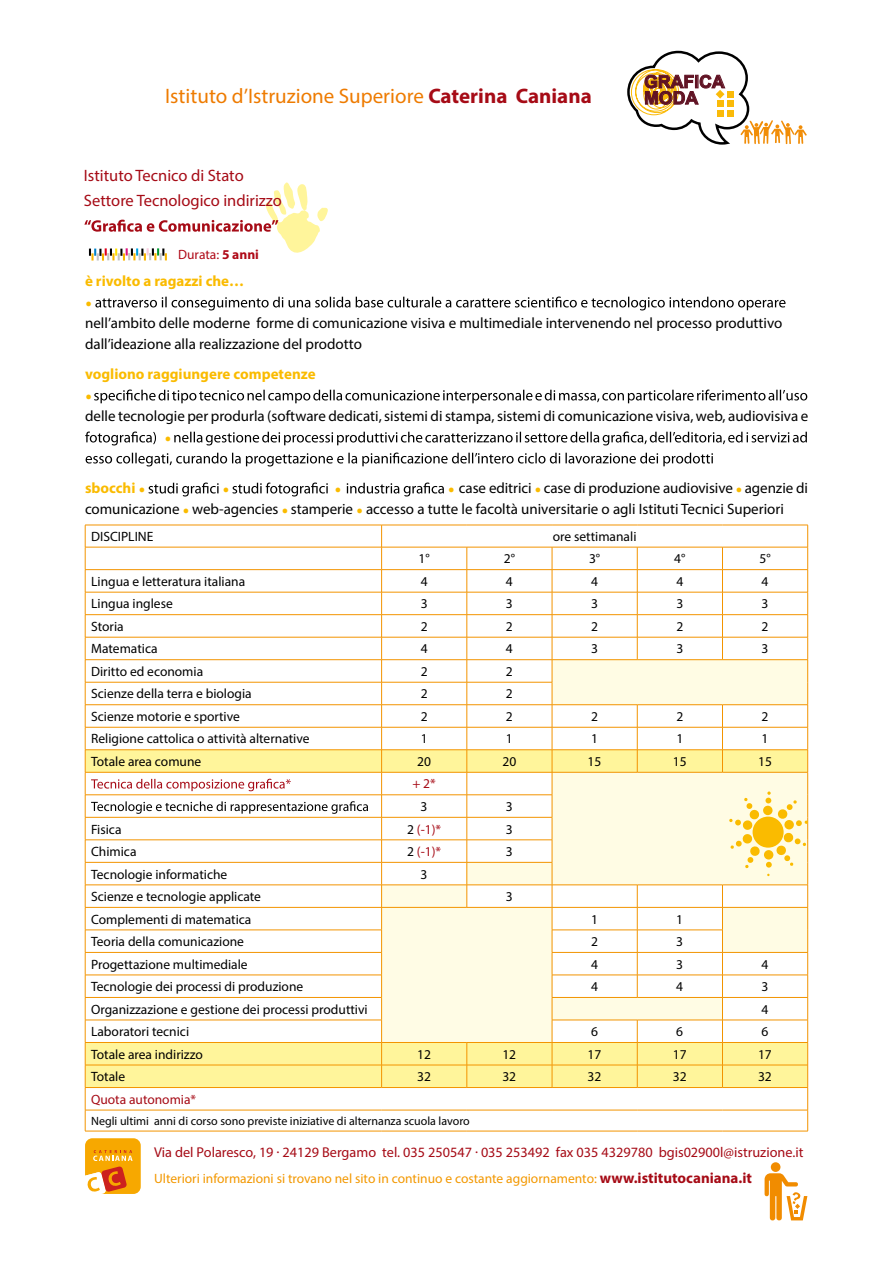
<style>
.page{position:relative;width:893px;height:1263px;background:#fff}
.page>*{position:absolute;margin:0;border:0;box-sizing:border-box;transform-origin:0 0}
.t1{font:700 25.5px "Myriad Pro";color:#fabb00}
.t2{font:21px "Myriad Pro";color:#ee7b00}
.t3{font:700 17.7px/16.4px "Arial";color:#601223}
.t4{font:16.5px/25.5px "Myriad Pro";color:#a60b16}
.t5{font:15px/21px "Myriad Pro";color:#000}
.t6{font:700 15px "Myriad Pro";color:#fabb00}
.t7{font:14.25px "Myriad Pro";color:#a60b16}
.t8{font:13.5px "Myriad Pro";color:#000}
.t9{font:13.5px "Myriad Pro";color:#f39800}
.t10{font:13.5px "Myriad Pro";color:#a60b16}
.t11{font:13.5px "Myriad Pro";color:#af0917}
.t12{font:12px "Myriad Pro";color:#000}
.s1{font-weight:700;color:#a60b16}
.s2{font-weight:700}
.s3{font-size:25.5px}
.s4{font-weight:700;font-size:25.5px;color:#fabb00}
.s5{color:#000}
.s6{font-weight:700;font-size:15px;color:#a60b16}
</style>
<div class="page">
<div style="left:771px;top:1162px;width:9px;height:10px;background:#f18c00;border-radius:50%"></div>
<svg style="left:765px;top:1173px;width:42px;height:47px"></svg>
<svg style="left:85px;top:1138px;width:56px;height:56px;background:#f2a22a"></svg>
<svg style="left:627px;top:51px;width:180px;height:94px"></svg>
<svg style="left:95px;top:296px;width:690px;height:14px"></svg>
<svg style="left:94px;top:389px;width:713px;height:14px"></svg>
<svg style="left:85px;top:431px;width:71px;height:14px"></svg>
<svg style="left:174px;top:431px;width:633px;height:14px"></svg>
<svg style="left:86px;top:452px;width:627px;height:14px"></svg>
<svg style="left:148px;top:482px;width:71px;height:14px"></svg>
<svg style="left:232px;top:482px;width:96px;height:14px"></svg>
<svg style="left:347px;top:482px;width:97px;height:14px"></svg>
<svg style="left:84px;top:182px;width:244px;height:79px"></svg>
<hr style="left:85px;top:1131px;width:297px;height:1px;background:#f39400">
<hr style="left:382px;top:1131px;width:85px;height:1px;background:#f39400">
<hr style="left:467px;top:1131px;width:85px;height:1px;background:#f39400">
<hr style="left:552px;top:1131px;width:85px;height:1px;background:#f39400">
<hr style="left:637px;top:1131px;width:85px;height:1px;background:#f39400">
<hr style="left:722px;top:1131px;width:86px;height:1px;background:#f39400">
<svg style="left:85px;top:525px;width:723px;height:606px"></svg>
<h2 class="t2" style="left:165px;top:83px;width:428px">Istituto d’Istruzione Superiore <span class="s1">Caterina Caniana</span></h2>
<p class="t4" style="left:84px;top:162px;width:200px">Istituto Tecnico di Stato<br>Settore Tecnologico indirizzo</p>
<p class="t11" style="left:178px;top:247px;width:82px">Durata: <span class="s2">5 anni</span></p>
<h3 class="t3" style="left:644px;top:74px;width:82px">GRAFICA<br>MODA</h3>
<p class="t6" style="left:85px;top:271px;width:160px">è rivolto a ragazzi che…</p>
<h1 class="t1" style="left:85px;top:281px;width:8px">.</h1>
<p class="t5" style="left:85px;top:313px;width:699px">nell’ambito delle moderne forme di comunicazione visiva e multimediale intervenendo nel processo produttivo dall’ideazione alla realizzazione del prodotto</p>
<p class="t6" style="left:85px;top:364px;width:232px">vogliono raggiungere competenze</p>
<h1 class="t1" style="left:85px;top:374px;width:8px">.</h1>
<p class="t5" style="left:85px;top:406px;width:725px">delle tecnologie per produrla (software dedicati, sistemi di stampa, sistemi di comunicazione visiva, web, audiovisiva e</p>
<h1 class="t1" style="left:165px;top:416px;width:8px">.</h1>
<p class="t6" style="left:85px;top:478px;width:62px">sbocchi <span class="s3">.</span></p>
<h1 class="t1" style="left:222px;top:467px;width:8px">.</h1>
<h1 class="t1" style="left:335px;top:467px;width:8px">.</h1>
<p class="t5" style="left:85px;top:478px;width:724px;text-indent:363px"><span class="s4">.</span> case editrici <span class="s4">.</span> case di produzione audiovisive <span class="s4">.</span> agenzie di comunicazione <span class="s4">.</span> web-agencies <span class="s4">.</span> stamperie <span class="s4">.</span> accesso a tutte le facoltà universitarie o agli Istituti Tecnici Superiori</p>
<p class="t8" style="left:91px;top:528px;width:64px">DISCIPLINE</p>
<p class="t8" style="left:553px;top:528px;width:85px">ore settimanali</p>
<p class="t8" style="left:419px;top:550px;width:13px">1°</p>
<p class="t8" style="left:504px;top:550px;width:13px">2°</p>
<p class="t8" style="left:589px;top:550px;width:13px">3°</p>
<p class="t8" style="left:674px;top:550px;width:13px">4°</p>
<p class="t8" style="left:759px;top:550px;width:13px">5°</p>
<p class="t8" style="left:91px;top:573px;width:155px">Lingua e letteratura italiana</p>
<p class="t8" style="left:421px;top:573px;width:8px">4</p>
<p class="t8" style="left:506px;top:573px;width:8px">4</p>
<p class="t8" style="left:591px;top:573px;width:8px">4</p>
<p class="t8" style="left:676px;top:573px;width:8px">4</p>
<p class="t8" style="left:762px;top:573px;width:8px">4</p>
<p class="t8" style="left:91px;top:595px;width:83px">Lingua inglese</p>
<p class="t8" style="left:421px;top:595px;width:8px">3</p>
<p class="t8" style="left:506px;top:595px;width:8px">3</p>
<p class="t8" style="left:591px;top:595px;width:8px">3</p>
<p class="t8" style="left:676px;top:595px;width:8px">3</p>
<p class="t8" style="left:762px;top:595px;width:8px">3</p>
<p class="t8" style="left:91px;top:618px;width:34px">Storia</p>
<p class="t8" style="left:421px;top:618px;width:8px">2</p>
<p class="t8" style="left:506px;top:618px;width:8px">2</p>
<p class="t8" style="left:591px;top:618px;width:8px">2</p>
<p class="t8" style="left:676px;top:618px;width:8px">2</p>
<p class="t8" style="left:762px;top:618px;width:8px">2</p>
<p class="t8" style="left:91px;top:640px;width:68px">Matematica</p>
<p class="t8" style="left:421px;top:640px;width:8px">4</p>
<p class="t8" style="left:506px;top:640px;width:8px">4</p>
<p class="t8" style="left:591px;top:640px;width:8px">3</p>
<p class="t8" style="left:676px;top:640px;width:8px">3</p>
<p class="t8" style="left:762px;top:640px;width:8px">3</p>
<p class="t8" style="left:91px;top:663px;width:114px">Diritto ed economia</p>
<p class="t8" style="left:421px;top:663px;width:8px">2</p>
<p class="t8" style="left:506px;top:663px;width:8px">2</p>
<p class="t8" style="left:91px;top:685px;width:162px">Scienze della terra e biologia</p>
<p class="t8" style="left:421px;top:685px;width:8px">2</p>
<p class="t8" style="left:506px;top:685px;width:8px">2</p>
<p class="t8" style="left:91px;top:708px;width:150px">Scienze motorie e sportive</p>
<p class="t8" style="left:421px;top:708px;width:8px">2</p>
<p class="t8" style="left:506px;top:708px;width:8px">2</p>
<p class="t8" style="left:591px;top:708px;width:8px">2</p>
<p class="t8" style="left:676px;top:708px;width:8px">2</p>
<p class="t8" style="left:762px;top:708px;width:8px">2</p>
<p class="t8" style="left:91px;top:730px;width:220px">Religione cattolica o attività alternative</p>
<p class="t8" style="left:421px;top:730px;width:8px">1</p>
<p class="t8" style="left:506px;top:730px;width:8px">1</p>
<p class="t8" style="left:591px;top:730px;width:8px">1</p>
<p class="t8" style="left:676px;top:730px;width:8px">1</p>
<p class="t8" style="left:761px;top:730px;width:8px">1</p>
<p class="t8" style="left:91px;top:753px;width:112px">Totale area comune</p>
<p class="t8" style="left:417px;top:753px;width:15px">20</p>
<p class="t8" style="left:502px;top:753px;width:15px">20</p>
<p class="t8" style="left:588px;top:753px;width:15px">15</p>
<p class="t8" style="left:673px;top:753px;width:15px">15</p>
<p class="t8" style="left:758px;top:753px;width:15px">15</p>
<p class="t10" style="left:412px;top:776px;width:25px">+ 2*</p>
<p class="t8" style="left:421px;top:798px;width:8px">3</p>
<p class="t8" style="left:506px;top:798px;width:8px">3</p>
<p class="t8" style="left:91px;top:821px;width:32px">Fisica</p>
<p class="t10" style="left:407px;top:821px;width:36px"><span class="s5">2</span> (-1)*</p>
<p class="t8" style="left:506px;top:821px;width:8px">3</p>
<p class="t8" style="left:91px;top:843px;width:47px">Chimica</p>
<p class="t10" style="left:407px;top:843px;width:36px"><span class="s5">2</span> (-1)*</p>
<p class="t8" style="left:506px;top:843px;width:8px">3</p>
<p class="t8" style="left:91px;top:866px;width:138px">Tecnologie informatiche</p>
<p class="t8" style="left:421px;top:866px;width:8px">3</p>
<p class="t8" style="left:91px;top:888px;width:171px">Scienze e tecnologie applicate</p>
<p class="t8" style="left:506px;top:888px;width:8px">3</p>
<p class="t8" style="left:91px;top:911px;width:162px">Complementi di matematica</p>
<p class="t8" style="left:591px;top:911px;width:8px">1</p>
<p class="t8" style="left:676px;top:911px;width:8px">1</p>
<p class="t8" style="left:91px;top:933px;width:154px">Teoria della comunicazione</p>
<p class="t8" style="left:591px;top:933px;width:8px">2</p>
<p class="t8" style="left:676px;top:933px;width:8px">3</p>
<p class="t8" style="left:91px;top:956px;width:158px">Progettazione multimediale</p>
<p class="t8" style="left:591px;top:956px;width:8px">4</p>
<p class="t8" style="left:676px;top:956px;width:8px">3</p>
<p class="t8" style="left:761px;top:956px;width:8px">4</p>
<p class="t8" style="left:91px;top:978px;width:214px">Tecnologie dei processi di produzione</p>
<p class="t8" style="left:591px;top:978px;width:8px">4</p>
<p class="t8" style="left:676px;top:978px;width:8px">4</p>
<p class="t8" style="left:761px;top:978px;width:8px">3</p>
<p class="t8" style="left:91px;top:1001px;width:278px">Organizzazione e gestione dei processi produttivi</p>
<p class="t8" style="left:761px;top:1001px;width:8px">4</p>
<p class="t8" style="left:91px;top:1023px;width:100px">Laboratori tecnici</p>
<p class="t8" style="left:591px;top:1023px;width:8px">6</p>
<p class="t8" style="left:676px;top:1023px;width:8px">6</p>
<p class="t8" style="left:761px;top:1023px;width:8px">6</p>
<p class="t8" style="left:91px;top:1046px;width:113px">Totale area indirizzo</p>
<p class="t8" style="left:417px;top:1046px;width:15px">12</p>
<p class="t8" style="left:502px;top:1046px;width:15px">12</p>
<p class="t8" style="left:588px;top:1046px;width:15px">17</p>
<p class="t8" style="left:673px;top:1046px;width:15px">17</p>
<p class="t8" style="left:758px;top:1046px;width:15px">17</p>
<p class="t8" style="left:91px;top:1068px;width:36px">Totale</p>
<p class="t8" style="left:417px;top:1068px;width:15px">32</p>
<p class="t8" style="left:502px;top:1068px;width:15px">32</p>
<p class="t8" style="left:588px;top:1068px;width:15px">32</p>
<p class="t8" style="left:673px;top:1068px;width:15px">32</p>
<p class="t8" style="left:758px;top:1068px;width:15px">32</p>
<p class="t10" style="left:91px;top:1091px;width:107px">Quota autonomia*</p>
<p class="t12" style="left:91px;top:1113px;width:380px">Negli ultimi anni di corso sono previste iniziative di alternanza scuola lavoro</p>
<p class="t7" style="left:154px;top:1143px;width:651px">Via del Polaresco, 19 . 24129 Bergamo tel. 035 250547 . 035 253492 fax 035 4329780 bgis02900l@istruzione.it</p>
<p class="t9" style="left:154px;top:1170px;width:599px">Ulteriori informazioni si trovano nel sito in continuo e costante aggiornamento: <span class="s6">www.istitutocaniana.it</span></p>
</div>
